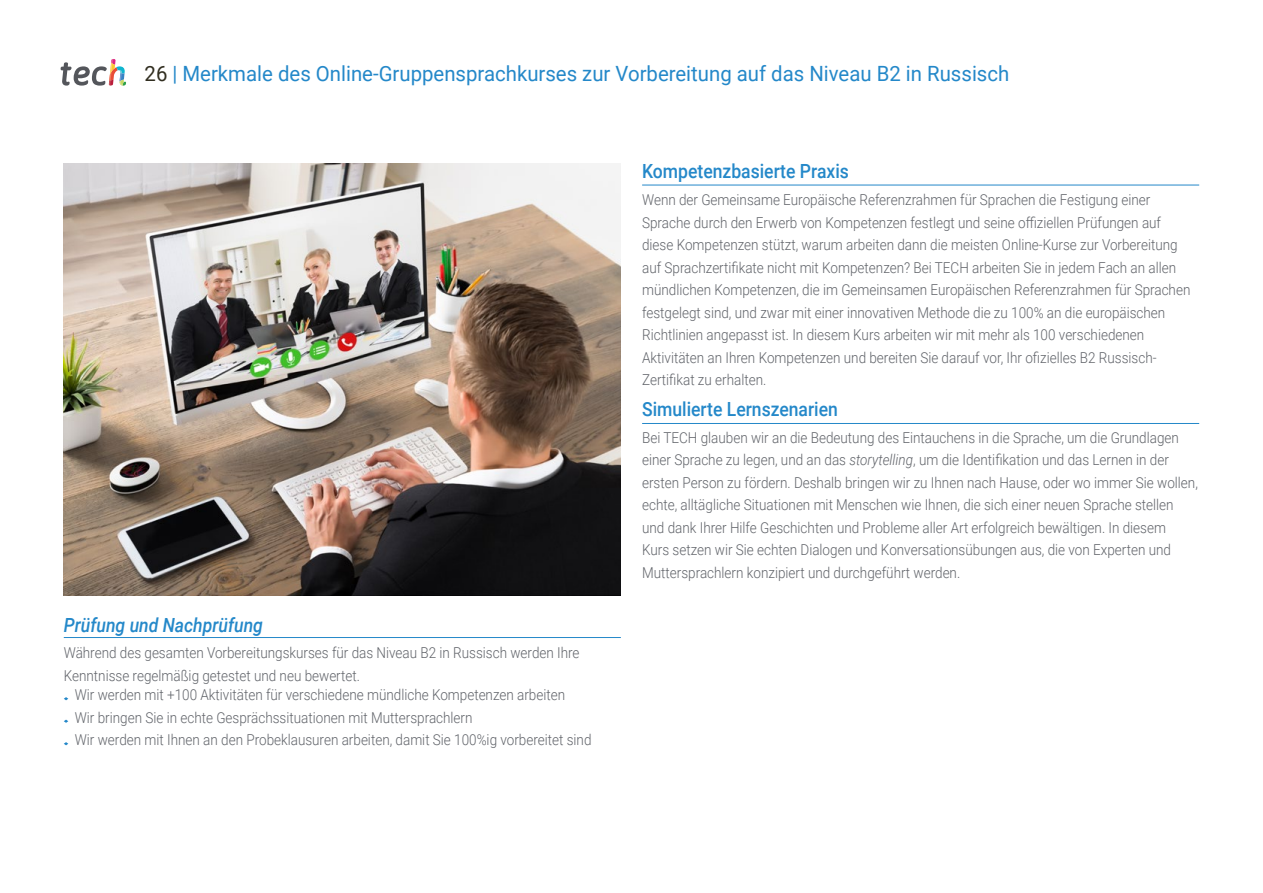
<style>
.page{position:relative;width:1263px;height:893px;background:#fff}
.page>*{position:absolute;margin:0;border:0;box-sizing:border-box;transform-origin:0 0}
.t1{font:21px "Roboto";color:#2488c9}
.t2{font:500 19.5px "Roboto";color:#2488c9;scale:.9 1}
.t3{font:italic 500 19.5px "Roboto";color:#2488c9;scale:.9 1}
.t4{font:300 15px/22.5px "Roboto";color:#61646a;scale:.9 1}
.s1{color:#312e20}
.s2{font-style:italic}
</style>
<div class="page">
<svg style="left:61px;top:59px;width:65px;height:27px"></svg>
<hr style="left:64px;top:637px;width:557px;height:1px;background:#2488c9">
<hr style="left:642px;top:185px;width:557px;height:1px;background:#2488c9">
<hr style="left:642px;top:423px;width:557px;height:1px;background:#2488c9">
<img style="left:64px;top:164px;width:557px;height:431px">
<h1 class="t1" style="left:145px;top:59px;width:866px"><span class="s1">26</span> | Merkmale des Online-Gruppensprachkurses zur Vorbereitung auf das Niveau B2 in Russisch</h1>
<h2 class="t3" style="left:64px;top:611px;width:223px">Prüfung und Nachprüfung</h2>
<p class="t4" style="left:64px;top:641px;width:575px">Während des gesamten Vorbereitungskurses für das Niveau B2 in Russisch werden Ihre<br>Kenntnisse regelmäßig getestet und neu bewertet.</p>
<p class="t4" style="left:75px;top:683px;width:576px">Wir werden mit +100 Aktivitäten für verschiedene mündliche Kompetenzen arbeiten<br>Wir bringen Sie in echte Gesprächssituationen mit Muttersprachlern<br>Wir werden mit Ihnen an den Probeklausuren arbeiten, damit Sie 100%ig vorbereitet sind</p>
<h2 class="t2" style="left:642px;top:158px;width:231px">Kompetenzbasierte Praxis</h2>
<p class="t4" style="left:642px;top:188px;width:611px">Wenn der Gemeinsame Europäische Referenzrahmen für Sprachen die Festigung einer Sprache durch den Erwerb von Kompetenzen festlegt und seine offiziellen Prüfungen auf diese Kompetenzen stützt, warum arbeiten dann die meisten Online-Kurse zur Vorbereitung auf Sprachzertifikate nicht mit Kompetenzen? Bei TECH arbeiten Sie in jedem Fach an allen mündlichen Kompetenzen, die im Gemeinsamen Europäischen Referenzrahmen für Sprachen festgelegt sind, und zwar mit einer innovativen Methode die zu 100% an die europäischen Richtlinien angepasst ist. In diesem Kurs arbeiten wir mit mehr als 100 verschiedenen Aktivitäten an Ihren Kompetenzen und bereiten Sie darauf vor, Ihr ofizielles B2 Russisch-Zertifikat zu erhalten.</p>
<h2 class="t2" style="left:642px;top:395px;width:219px">Simulierte Lernszenarien</h2>
<p class="t4" style="left:642px;top:426px;width:619px">Bei TECH glauben wir an die Bedeutung des Eintauchens in die Sprache, um die Grundlagen einer Sprache zu legen, und an das <span class="s2">storytelling</span>, um die Identifikation und das Lernen in der ersten Person zu fördern. Deshalb bringen wir zu Ihnen nach Hause, oder wo immer Sie wollen, echte, alltägliche Situationen mit Menschen wie Ihnen, die sich einer neuen Sprache stellen und dank Ihrer Hilfe Geschichten und Probleme aller Art erfolgreich bewältigen. In diesem<br>Kurs setzen wir Sie echten Dialogen und Konversationsübungen aus, die von Experten und Muttersprachlern konzipiert und durchgeführt werden.</p>
</div>
